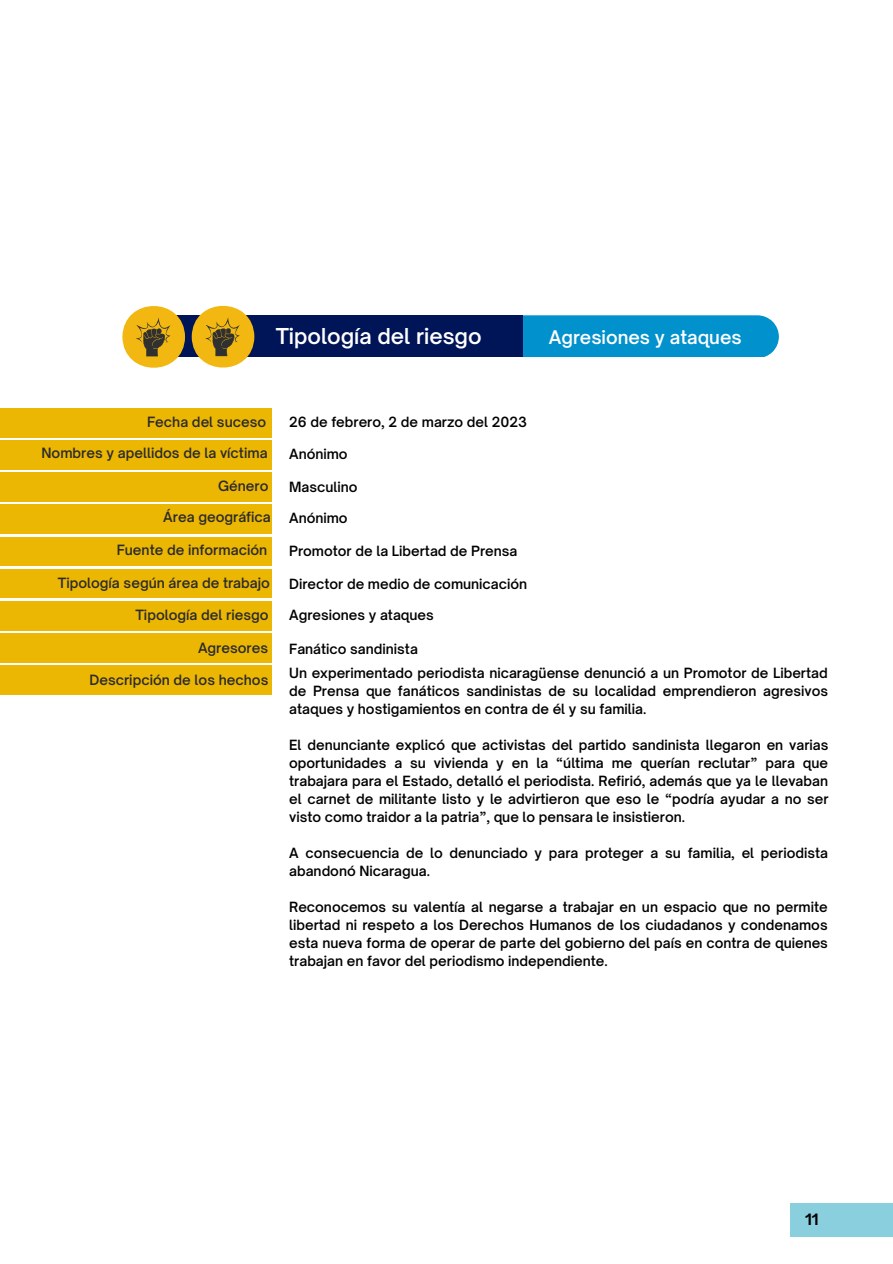
<style>
.page{position:relative;width:893px;height:1264px;background:#fff}
.page>*{position:absolute;margin:0;border:0;box-sizing:border-box;transform-origin:0 0}
.t1{font:600 21px "Open Sauce One";color:#fff}
.t2{font:600 18px "Open Sauce One";color:#fff}
.t3{font:700 15px "Open Sauce One";color:#000}
.t4{font:600 13.5px/18px "Open Sauce One";color:#000}
.t5{font:600 13.5px "Open Sauce One";color:#2b2b2b}
</style>
<div class="page">
<div style="left:790px;top:1203px;width:102px;height:33px;background:#8acfde"></div>
<div style="left:0;top:409px;width:271px;height:28px;background:#ecb702"></div>
<div style="left:0;top:440px;width:271px;height:29px;background:#ecb702"></div>
<div style="left:0;top:505px;width:272px;height:28px;background:#ecb702"></div>
<div style="left:0;top:537px;width:272px;height:29px;background:#ecb702"></div>
<div style="left:0;top:569px;width:272px;height:29px;background:#ecb702"></div>
<div style="left:0;top:601px;width:272px;height:29px;background:#ecb702"></div>
<div style="left:0;top:633px;width:272px;height:29px;background:#ecb702"></div>
<div style="left:0;top:665px;width:272px;height:29px;background:#ecb702"></div>
<div style="left:0;top:472px;width:271px;height:29px;background:#ecb702"></div>
<div style="left:523px;top:315px;width:255px;height:42px;background:#0191cd"></div>
<div style="left:157px;top:315px;width:366px;height:42px;background:#001558"></div>
<svg style="left:192px;top:305px;width:62px;height:63px"></svg>
<svg style="left:122px;top:306px;width:63px;height:62px"></svg>
<h1 class="t1" style="left:276px;top:322px;width:207px">Tipología del riesgo</h1>
<h2 class="t2" style="left:548px;top:325px;width:194px">Agresiones y ataques</h2>
<p class="t5" style="left:147px;top:413px;width:121px">Fecha del suceso</p>
<p class="t5" style="left:41px;top:444px;width:228px">Nombres y apellidos de la víctima</p>
<p class="t5" style="left:218px;top:478px;width:52px">Género</p>
<p class="t5" style="left:163px;top:509px;width:109px">Área geográfica</p>
<p class="t5" style="left:117px;top:542px;width:152px">Fuente de información</p>
<p class="t5" style="left:58px;top:574px;width:214px">Tipología según área de trabajo</p>
<p class="t5" style="left:135px;top:606px;width:135px">Tipología del riesgo</p>
<p class="t5" style="left:198px;top:639px;width:72px">Agresores</p>
<p class="t5" style="left:89px;top:671px;width:180px">Descripción de los hechos</p>
<p class="t4" style="left:289px;top:413px;width:239px">26 de febrero, 2 de marzo del 2023</p>
<p class="t4" style="left:289px;top:445px;width:60px">Anónimo</p>
<p class="t4" style="left:289px;top:477px;width:70px">Masculino</p>
<p class="t4" style="left:289px;top:509px;width:60px">Anónimo</p>
<p class="t4" style="left:289px;top:541px;width:230px">Promotor de la Libertad de Prensa</p>
<p class="t4" style="left:289px;top:575px;width:239px">Director de medio de comunicación</p>
<p class="t4" style="left:289px;top:606px;width:146px">Agresiones y ataques</p>
<p class="t4" style="left:289px;top:636px;width:540px;line-height:24px">Fanático sandinista<br>Un experimentado periodista nicaragüense denunció a un Promotor de Libertad</p>
<p class="t4" style="left:289px;top:681px;width:540px">de Prensa que fanáticos sandinistas de su localidad emprendieron agresivos ataques y hostigamientos en contra de él y su familia.</p>
<p class="t4" style="left:289px;top:735px;width:541px;text-align:justify">El denunciante explicó que activistas del partido sandinista llegaron en varias oportunidades a su vivienda y en la “última me querían reclutar” para que trabajara para el Estado, detalló el periodista. Refirió, además que ya le llevaban el carnet de militante listo y le advirtieron que eso le “podría ayudar a no ser visto como traidor a la patria”, que lo pensara le insistieron.</p>
<p class="t4" style="left:289px;top:843px;width:540px">A consecuencia de lo denunciado y para proteger a su familia, el periodista abandonó Nicaragua.</p>
<p class="t4" style="left:289px;top:897px;width:540px;text-align:justify">Reconocemos su valentía al negarse a trabajar en un espacio que no permite libertad ni respeto a los Derechos Humanos de los ciudadanos y condenamos esta nueva forma de operar de parte del gobierno del país en contra de quienes trabajan en favor del periodismo independiente.</p>
<p class="t3" style="left:805px;top:1209px;width:15px">11</p>
</div>
